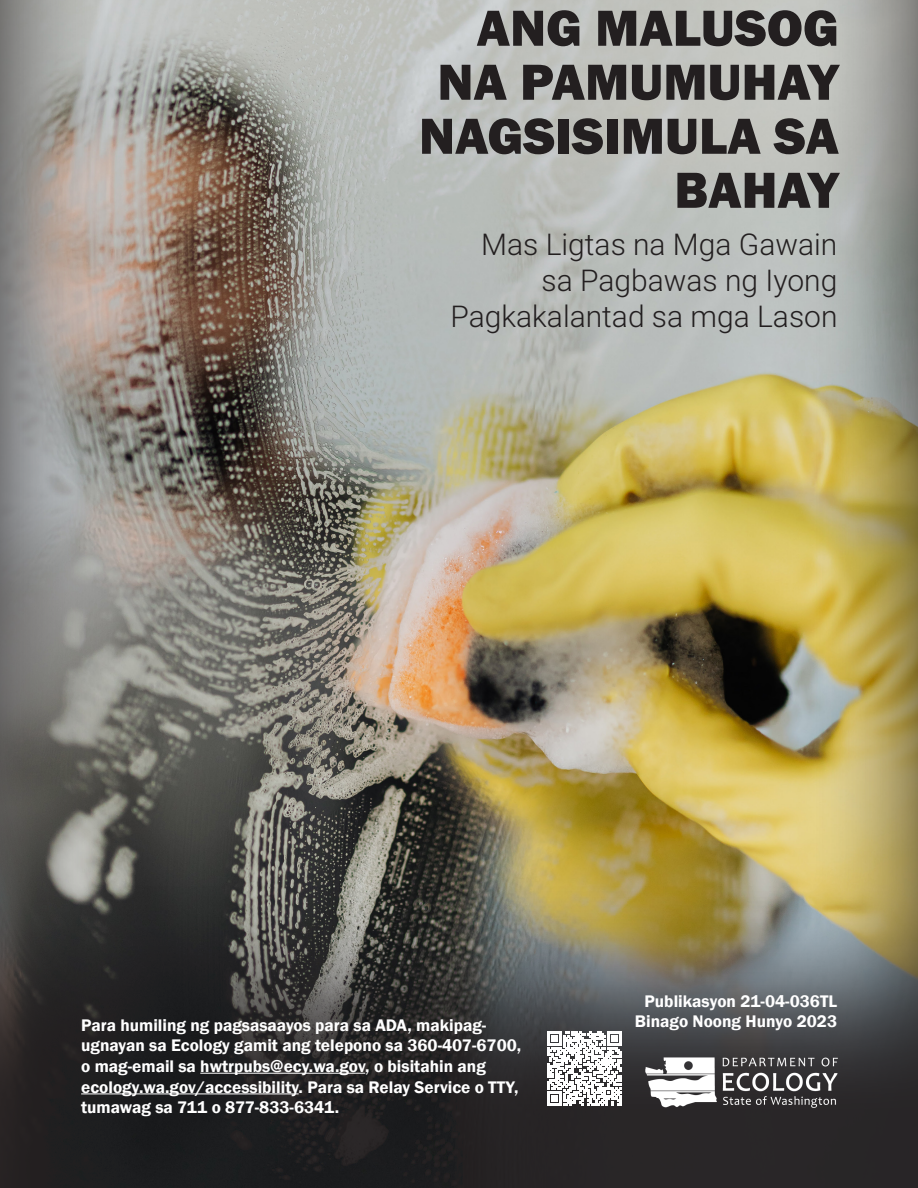
<style>
.page{position:relative;width:918px;height:1188px;background:#fff}
.page>*{position:absolute;margin:0;border:0;box-sizing:border-box;transform-origin:0 0}
.t1{font:800 52.5px/54px "Franklin Gothic";color:#231f20;text-align:right}
.t2{font:300 30px/36px "Roboto";color:#231f20;text-align:right}
.t3{font:600 17.25px/20.7px "Franklin Gothic";color:#fff}
</style>
<div class="page">
<div style="left:0;top:0;width:918px;height:1188px;background:#231f20;opacity:.95"></div>
<hr style="left:200px;top:1073px;width:165px;height:1px;background:#fff">
<hr style="left:81px;top:1093px;width:218px;height:1px;background:#fff">
<svg style="left:547px;top:1031px;width:75px;height:75px"></svg>
<img style="left:645px;top:1055px;width:197px;height:53px">
<h1 class="t1" style="left:419px;top:1px;width:421px">ANG MALUSOG<br>NA PAMUMUHAY<br>NAGSISIMULA SA<br>BAHAY</h1>
<p class="t2" style="left:450px;top:225px;width:389px">Mas Ligtas na Mga Gawain sa Pagbawas ng Iyong<br>Pagkakalantad sa mga Lason</p>
<p class="t3" style="left:81px;top:1015px;width:442px">Para humiling ng pagsasaayos para sa ADA, makipag&shy;ugnayan sa Ecology gamit ang telepono sa 360-407-6700, o mag-email sa hwtrpubs@ecy.wa.gov, o bisitahin ang ecology.wa.gov/accessibility. Para sa Relay Service o TTY, tumawag sa 711 o 877-833-6341.</p>
<p class="t3" style="left:635px;top:991px;width:204px;text-align:center">Publikasyon 21-04-036TL<br>Binago Noong Hunyo 2023</p>
</div>
